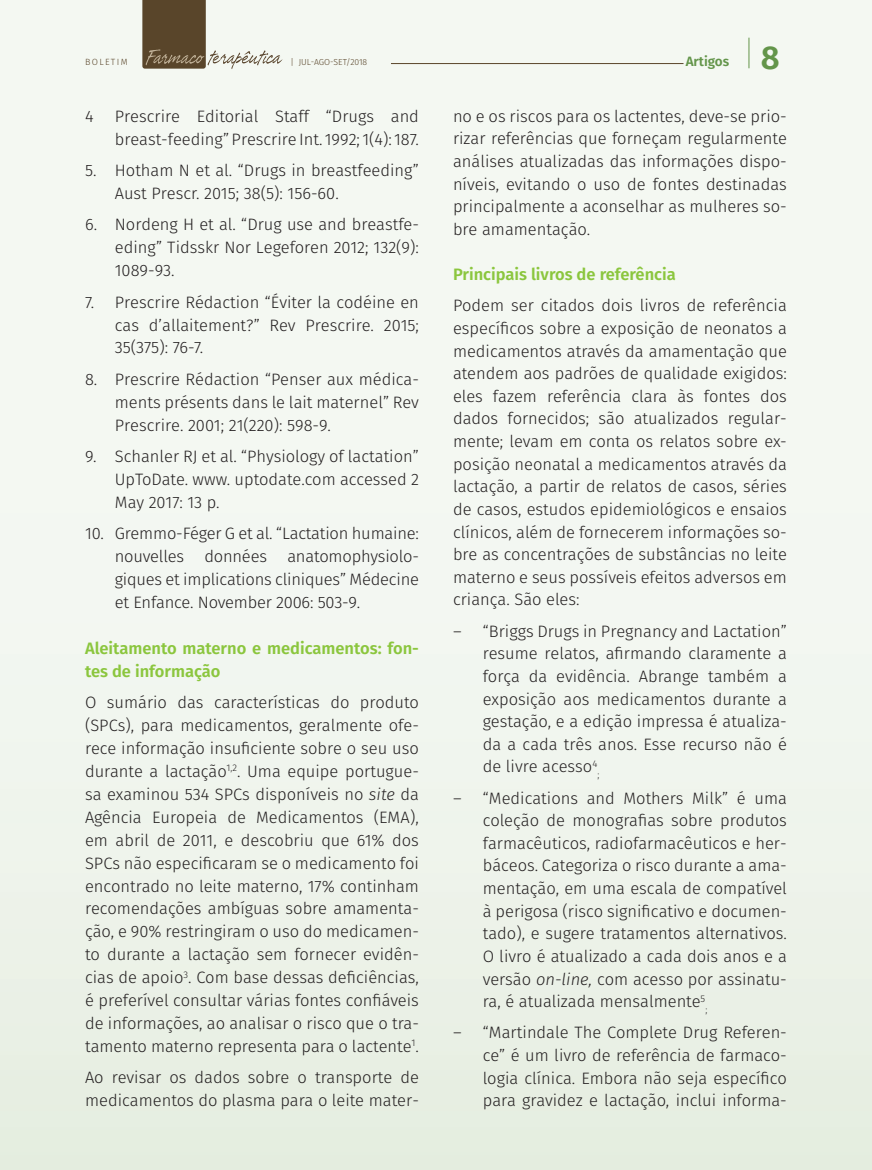
<style>
.page{position:relative;width:872px;height:1170px;background:#fff}
.page>*{position:absolute;margin:0;border:0;box-sizing:border-box;transform-origin:0 0}
.t1{font:600 33px "Fira Sans";color:#63954a}
.t2{font:300 16.5px/22.6px "Fira Sans";color:#231f20;text-align:justify}
.t3{font:600 16.5px/23px "Fira Sans";color:#8bc63e}
.t4{font:600 13.5px "Fira Sans";color:#63954a}
.t5{font:300 9.6px "Fira Sans";color:#231f20}
.t6{font:300 9px "Fira Sans";letter-spacing:.15em;color:#59452a}
.t7{font:300 8.7px "Fira Sans";color:#59452a}
.s1{font-style:italic}
</style>
<div class="page">
<div style="left:0;top:0;width:872px;height:1169px;background:linear-gradient(to right,#f0f5ee,#f0f5ee)"></div>
<svg style="left:142px;top:0;width:140px;height:69px"></svg>
<hr style="left:748px;top:38px;width:1px;height:30px;background:#63954a">
<hr style="left:391px;top:63px;width:292px;height:1px;background:#59452a">
<p class="t6" style="left:85px;top:55px;width:44px">BOLETIM</p>
<p class="t7" style="left:290px;top:55px;width:78px">| JUL-AGO-SET/2018</p>
<p class="t4" style="left:685px;top:50px;width:45px">Artigos</p>
<h1 class="t1" style="left:760px;top:30px;width:20px">8</h1>
<p class="t2" style="left:85px;top:105px;width:10px">4</p>
<p class="t2" style="left:115px;top:104px;width:306px">Prescrire Editorial Staff “Drugs and breast-feeding” Prescrire Int. 1992; 1(4): 187.</p>
<p class="t2" style="left:115px;top:159px;width:306px;text-indent:-30px">5. Hotham N et al. “Drugs in breastfeeding”<br>Aust Prescr. 2015; 38(5): 156-60.</p>
<p class="t2" style="left:115px;top:213px;width:306px;text-indent:-30px">6. Nordeng H et al. “Drug use and breastfe&shy;eding” Tidsskr Nor Legeforen 2012; 132(9):<br>1089-93.</p>
<p class="t2" style="left:115px;top:290px;width:306px;text-indent:-30px">7. Prescrire Rédaction “Éviter la codéine en cas d’allaitement?” Rev Prescrire. 2015; 35(375): 76-7.</p>
<p class="t2" style="left:115px;top:367px;width:306px;text-indent:-30px">8. Prescrire Rédaction “Penser aux médica&shy;ments présents dans le lait maternel” Rev Prescrire. 2001; 21(220): 598-9.</p>
<p class="t2" style="left:115px;top:445px;width:305px;text-indent:-30px">9. Schanler RJ et al. “Physiology of lactation” UpToDate. www. uptodate.com accessed 2<br>May 2017: 13 p.</p>
<p class="t2" style="left:115px;top:522px;width:306px;text-indent:-30px">10. Gremmo-Féger G et al. “Lactation humaine: nouvelles données anatomophysiolo&shy;giques et implications cliniques” Médecine et Enfance. November 2006: 503-9.</p>
<p class="t3" style="left:85px;top:635px;width:335px">Aleitamento materno e medicamentos: fon‑ tes de informação</p>
<p class="t2" style="left:85px;top:691px;width:335px">O sumário das características do produto (SPCs), para medicamentos, geralmente ofe&shy;rece informação insuficiente sobre o seu uso durante a lactação<sup>1,2</sup>. Uma equipe portugue&shy;sa examinou 534 SPCs disponíveis no <span class="s1">site</span> da Agência Europeia de Medicamentos (EMA), em abril de 2011, e descobriu que 61% dos SPCs não especificaram se o medicamento foi encontrado no leite materno, 17% continham recomendações ambíguas sobre amamenta&shy;ção, e 90% restringiram o uso do medicamen&shy;to durante a lactação sem fornecer evidên&shy;cias de apoio<sup>3</sup>. Com base dessas deficiências, é preferível consultar várias fontes confiáveis de informações, ao analisar o risco que o tra&shy;tamento materno representa para o lactente<sup>1</sup>.</p>
<p class="t2" style="left:85px;top:1065px;width:335px">Ao revisar os dados sobre o transporte de medicamentos do plasma para o leite mater-</p>
<p class="t2" style="left:453px;top:105px;width:335px">no e os riscos para os lactentes, deve-se prio&shy;rizar referências que forneçam regularmente análises atualizadas das informações dispo&shy;níveis, evitando o uso de fontes destinadas principalmente a aconselhar as mulheres so&shy;bre amamentação.</p>
<p class="t3" style="left:453px;top:262px;width:224px">Principais livros de referência</p>
<p class="t2" style="left:453px;top:294px;width:335px">Podem ser citados dois livros de referência específicos sobre a exposição de neonatos a medicamentos através da amamentação que atendem aos padrões de qualidade exigidos: eles fazem referência clara às fontes dos dados fornecidos; são atualizados regular&shy;mente; levam em conta os relatos sobre ex&shy;posição neonatal a medicamentos através da lactação, a partir de relatos de casos, séries de casos, estudos epidemiológicos e ensaios clínicos, além de fornecerem informações so&shy;bre as concentrações de substâncias no leite materno e seus possíveis efeitos adversos em criança. São eles:</p>
<p class="t2" style="left:483px;top:619px;width:306px;text-indent:-30px">– “Briggs Drugs in Pregnancy and Lactation” resume relatos, afirmando claramente a força da evidência. Abrange também a exposição aos medicamentos durante a gestação, e a edição impressa é atualiza&shy;da a cada três anos. Esse recurso não é de livre acesso<sup>4</sup></p>
<p class="t5" style="left:597px;top:767px;width:3px">;</p>
<p class="t2" style="left:483px;top:786px;width:306px;text-indent:-30px">– “Medications and Mothers Milk” é uma coleção de monografias sobre produtos farmacêuticos, radiofarmacêuticos e her&shy;báceos. Categoriza o risco durante a ama&shy;mentação, em uma escala de compatível à perigosa (risco significativo e documen&shy;tado), e sugere tratamentos alternativos.<br>O livro é atualizado a cada dois anos e a versão <span class="s1">on-line,</span> com acesso por assinatu&shy;ra, é atualizada mensalmente<sup>5</sup></p>
<p class="t5" style="left:705px;top:1002px;width:3px">;</p>
<p class="t2" style="left:483px;top:1021px;width:306px;text-indent:-30px">– “Martindale The Complete Drug Referen&shy;ce” é um livro de referência de farmaco&shy;logia clínica. Embora não seja específico para gravidez e lactação, inclui informa-</p>
</div>
